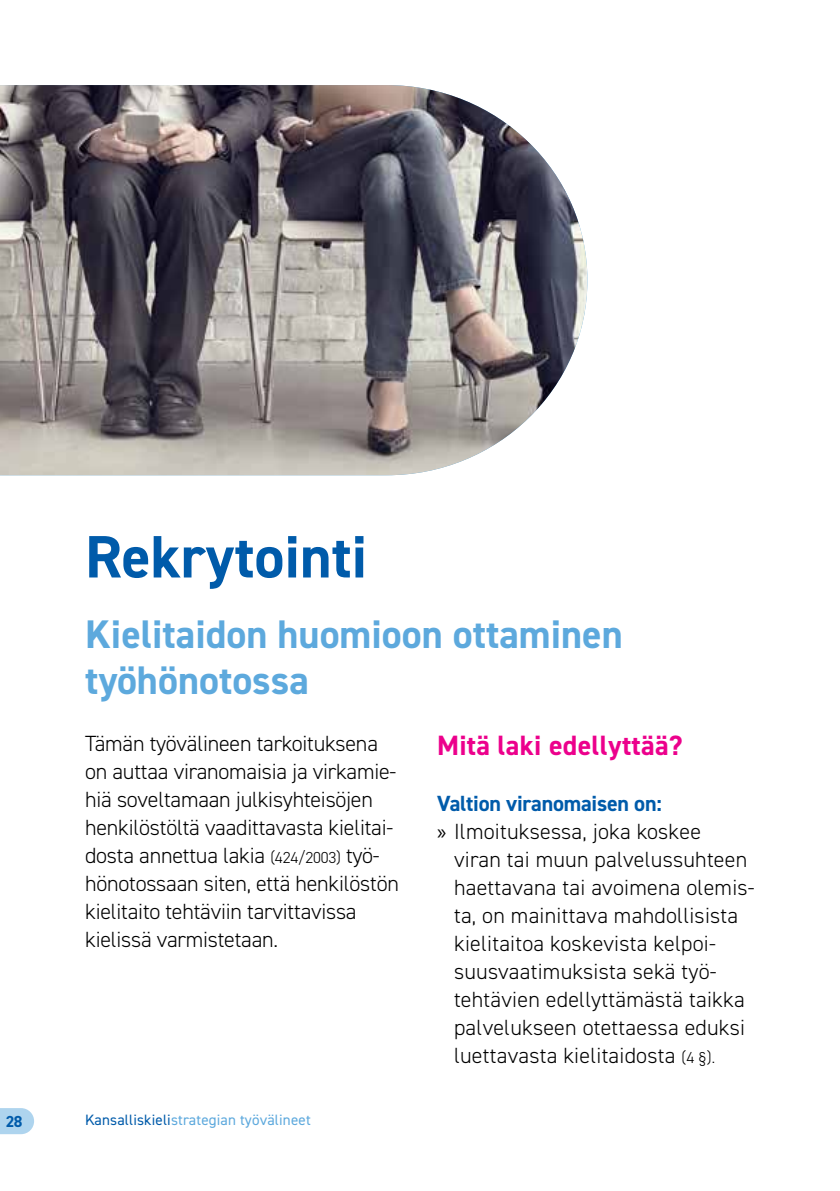
<style>
.page{position:relative;width:840px;height:1191px;background:#fff}
.page>*{position:absolute;margin:0;border:0;box-sizing:border-box;transform-origin:0 0}
.t1{font:700 60px "DIN2014";color:#005baa}
.t2{font:700 40px/46px "DIN2014";color:#5da9dd}
.t3{font:700 28px "DIN2014";letter-spacing:.01em;color:#ec008c}
.t4{font:300 22px/28px "DIN2014";letter-spacing:-.005em;color:#000}
.t5{font:700 22px "DIN2014";letter-spacing:-.01em;color:#005baa}
.t6{font:700 16px "DIN2014";color:#005baa}
.t7{font:15px "DIN2014";letter-spacing:.01em;color:#5da9dd}
.s1{font-size:16px}
.s2{font-family:"Myriad Pro";font-weight:400}
.s3{color:#005baa}
</style>
<div class="page">
<svg style="left:0;top:1108px;width:34px;height:26px"></svg>
<img style="left:0;top:85px;width:587px;height:390px">
<h1 class="t1" style="left:85px;top:517px;width:283px">Rekrytointi</h1>
<h2 class="t2" style="left:85px;top:611px;width:539px">Kielitaidon huomioon ottaminen työhönotossa</h2>
<p class="t4" style="left:85px;top:729px;width:315px">Tämän työvälineen tarkoituksena on auttaa viranomaisia ja virkamie&shy;hiä soveltamaan julkisyhteisöjen henkilöstöltä vaadittavasta kielitai&shy;dosta annettua lakia <span class="s1">(424/2003)</span> työ&shy;hönotossaan siten, että henkilöstön kielitaito tehtäviin tarvittavissa kielissä varmistetaan.</p>
<p class="t3" style="left:437px;top:727px;width:247px">Mitä laki edellyttää?</p>
<p class="t5" style="left:437px;top:789px;width:226px">Valtion viranomaisen on:</p>
<p class="t4" style="left:437px;top:818px;width:265px"><span class="s2">»</span> Ilmoituksessa, joka koskee</p>
<p class="t4" style="left:454px;top:846px;width:294px">viran tai muun palvelussuhteen</p>
<p class="t4" style="left:454px;top:874px;width:302px">haettavana tai avoimena olemis-</p>
<p class="t4" style="left:454px;top:902px;width:285px">ta, on mainittava mahdollisista</p>
<p class="t4" style="left:454px;top:930px;width:263px">kielitaitoa koskevista kelpoi-</p>
<p class="t4" style="left:454px;top:958px;width:264px">suusvaatimuksista sekä työ-</p>
<p class="t4" style="left:454px;top:986px;width:292px">tehtävien edellyttämästä taikka</p>
<p class="t4" style="left:454px;top:1014px;width:292px">palvelukseen otettaessa eduksi</p>
<p class="t4" style="left:454px;top:1042px;width:262px">luettavasta kielitaidosta <span class="s1">(4 §).</span></p>
<p class="t6" style="left:6px;top:1111px;width:18px">28</p>
<p class="t7" style="left:85px;top:1110px;width:227px"><span class="s3">Kansalliskieli</span>strategian työvälineet</p>
</div>
